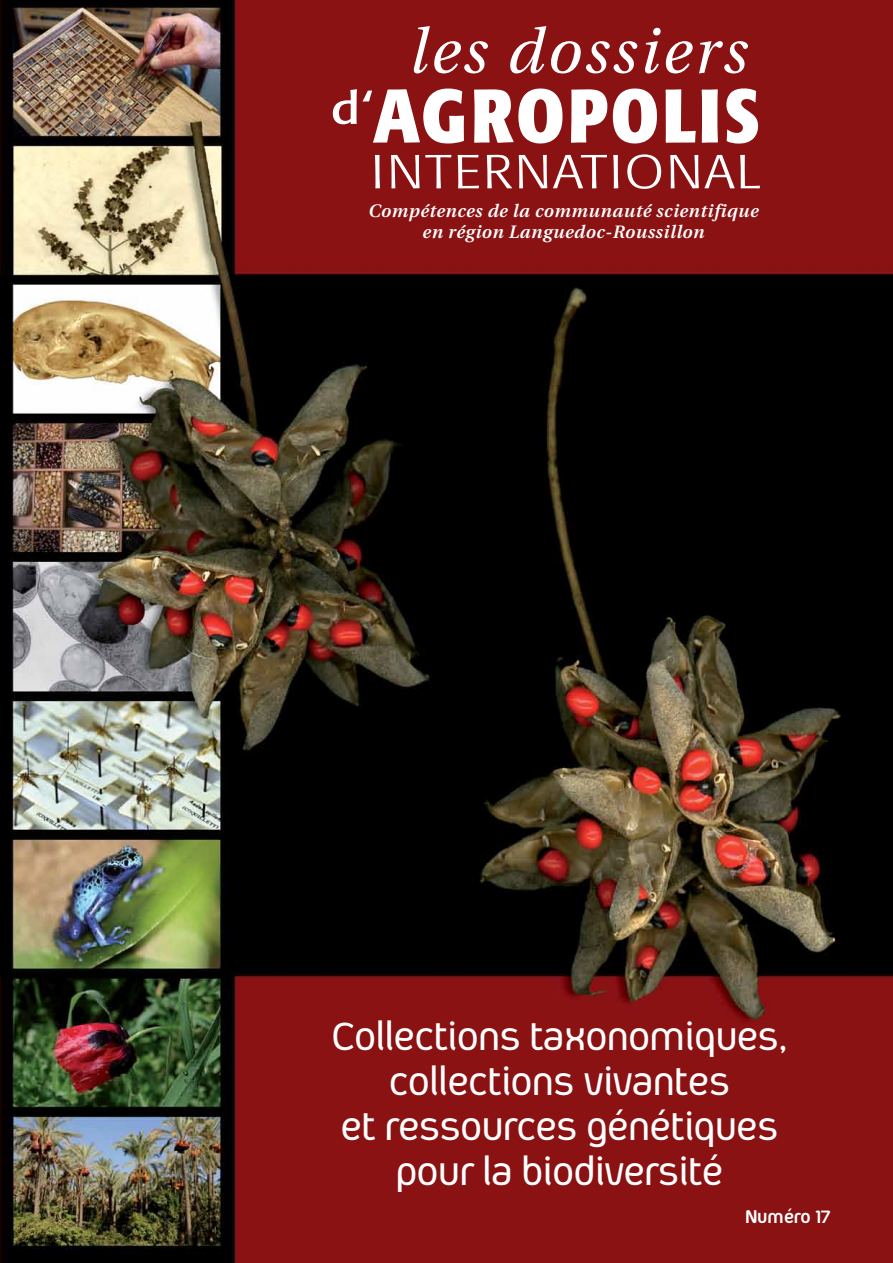
<style>
.page{position:relative;width:893px;height:1263px;background:#fff}
.page>*{position:absolute;margin:0;border:0;box-sizing:border-box;transform-origin:0 0}
.t1{font:500 45px/45px "Aeroportal";letter-spacing:-.025em;color:#fff;text-align:center}
.t2{font:700 21px "Aeroportal";letter-spacing:-.015em;color:#fff}
.t3{font:italic 600 18px/21.6px "Utopia";letter-spacing:.035em;color:#fff;text-align:center}
</style>
<div class="page">
<img style="left:0;top:0;width:893px;height:1263px">
<svg style="left:333px;top:89px;width:24px;height:35px"></svg>
<svg style="left:375px;top:155px;width:5px;height:33px"></svg>
<svg style="left:391px;top:155px;width:28px;height:33px"></svg>
<svg style="left:425px;top:155px;width:26px;height:33px"></svg>
<svg style="left:458px;top:155px;width:21px;height:33px"></svg>
<svg style="left:487px;top:155px;width:25px;height:33px"></svg>
<svg style="left:519px;top:155px;width:28px;height:33px"></svg>
<svg style="left:553px;top:155px;width:54px;height:33px"></svg>
<svg style="left:613px;top:155px;width:5px;height:33px"></svg>
<svg style="left:627px;top:154px;width:34px;height:35px"></svg>
<svg style="left:670px;top:155px;width:90px;height:33px"></svg>
<svg style="left:413px;top:26px;width:75px;height:47px"></svg>
<svg style="left:510px;top:26px;width:127px;height:48px"></svg>
<svg style="left:644px;top:28px;width:16px;height:45px"></svg>
<svg style="left:666px;top:41px;width:27px;height:32px"></svg>
<svg style="left:699px;top:41px;width:49px;height:32px"></svg>
<svg style="left:363px;top:89px;width:101px;height:55px"></svg>
<svg style="left:474px;top:89px;width:88px;height:55px"></svg>
<svg style="left:571px;top:89px;width:36px;height:54px"></svg>
<svg style="left:613px;top:89px;width:44px;height:55px"></svg>
<svg style="left:665px;top:89px;width:31px;height:54px"></svg>
<svg style="left:702px;top:89px;width:16px;height:54px"></svg>
<svg style="left:726px;top:88px;width:32px;height:56px"></svg>
<p class="t3" style="left:369px;top:202px;width:391px">Compétences de la communauté scientifique en région Languedoc-Roussillon</p>
<p class="t1" style="left:331px;top:1017px;width:458px">Collections taxonomiques, collections vivantes<br>et ressources génétiques pour la biodiversité</p>
<p class="t2" style="left:745px;top:1203px;width:87px">Numéro 17</p>
</div>
